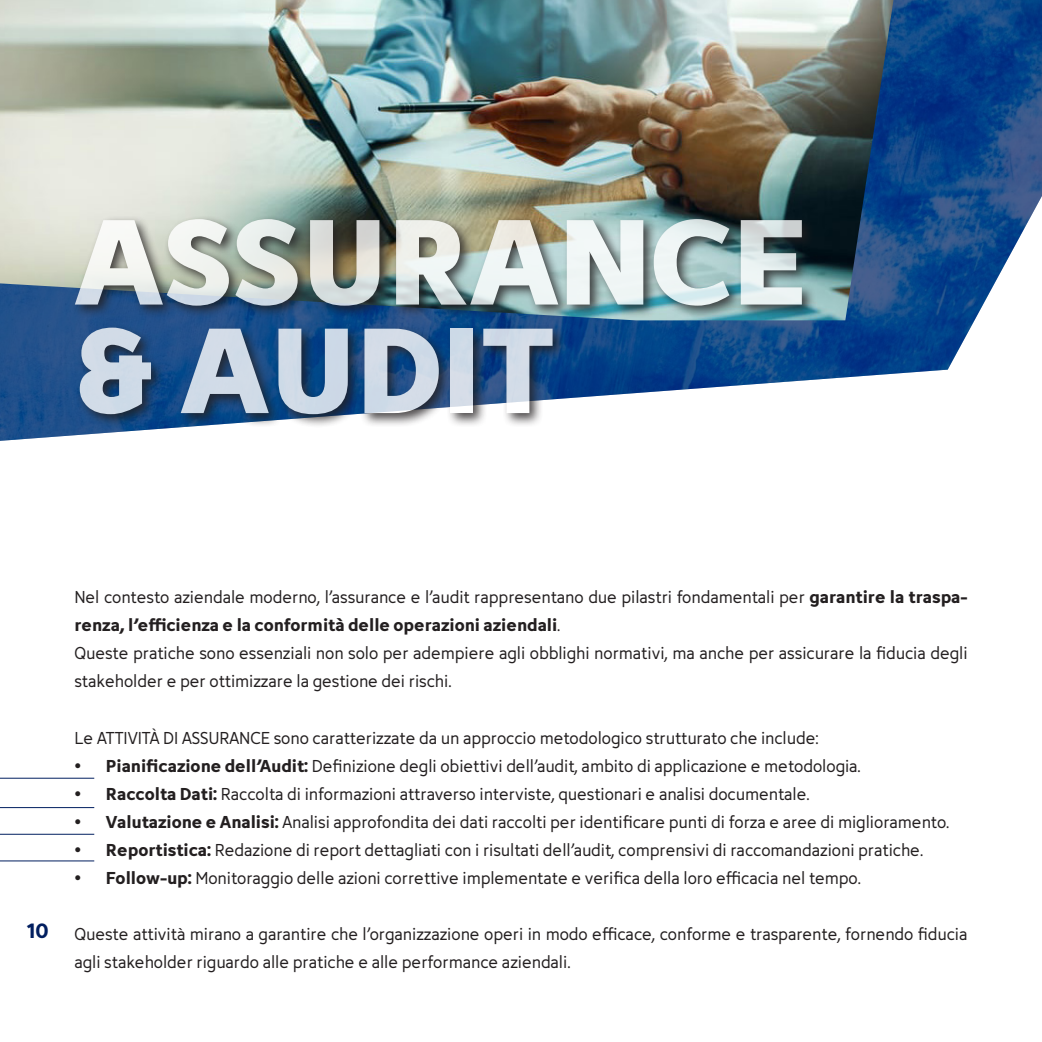
<style>
.page{position:relative;width:1042px;height:1042px;background:#fff}
.page>*{position:absolute;margin:0;border:0;box-sizing:border-box;transform-origin:0 0}
.t1{font:900 122.5px/108.5px "Avancement 2020";color:#fff}
.t2{font:700 21px "Avancement 2020";color:#011e5f}
.t3{font:17.5px/28px "Avancement 2020";color:#231f20}
.s1{font-weight:700}
</style>
<div class="page">
<img style="left:0;top:0;width:1042px;height:441px">
<img style="left:0;top:0;width:893px;height:320px">
<img style="left:71px;top:215px;width:745px;height:213px">
<hr style="left:0;top:778px;width:94px;height:1px;background:#011e5f">
<hr style="left:0;top:807px;width:94px;height:1px;background:#011e5f">
<hr style="left:0;top:860px;width:94px;height:1px;background:#011e5f">
<hr style="left:0;top:834px;width:94px;height:1px;background:#011e5f">
<h1 class="t1" style="left:74px;top:200px;width:732px">ASSURANCE &amp; AUDIT</h1>
<p class="t2" style="left:26px;top:912px;width:24px">10</p>
<p class="t3" style="left:74px;top:583px;width:894px">Nel contesto aziendale moderno, l’assurance e l’audit rappresentano due pilastri fondamentali per <span class="s1">garantire la traspa&shy;renza, l’efficienza e la conformità delle operazioni aziendali</span>.</p>
<p class="t3" style="left:74px;top:639px;width:894px">Queste pratiche sono essenziali non solo per adempiere agli obblighi normativi, ma anche per assicurare la fiducia degli stakeholder e per ottimizzare la gestione dei rischi.</p>
<p class="t3" style="left:74px;top:723px;width:746px">Le ATTIVITÀ DI ASSURANCE sono caratterizzate da un approccio metodologico strutturato che include:</p>
<p class="t3" style="left:74px;top:751px;width:788px"><span class="s1">• Pianificazione dell’Audit:</span> Definizione degli obiettivi dell’audit, ambito di applicazione e metodologia.</p>
<p class="t3" style="left:74px;top:779px;width:737px"><span class="s1">• Raccolta Dati:</span> Raccolta di informazioni attraverso interviste, questionari e analisi documentale.</p>
<p class="t3" style="left:74px;top:807px;width:876px"><span class="s1">• Valutazione e Analisi:</span> Analisi approfondita dei dati raccolti per identificare punti di forza e aree di miglioramento.</p>
<p class="t3" style="left:74px;top:835px;width:850px"><span class="s1">• Reportistica:</span> Redazione di report dettagliati con i risultati dell’audit, comprensivi di raccomandazioni pratiche.</p>
<p class="t3" style="left:74px;top:863px;width:788px"><span class="s1">• Follow-up:</span> Monitoraggio delle azioni correttive implementate e verifica della loro efficacia nel tempo.</p>
<p class="t3" style="left:74px;top:919px;width:894px">Queste attività mirano a garantire che l’organizzazione operi in modo efficace, conforme e trasparente, fornendo fiducia agli stakeholder riguardo alle pratiche e alle performance aziendali.</p>
</div>
